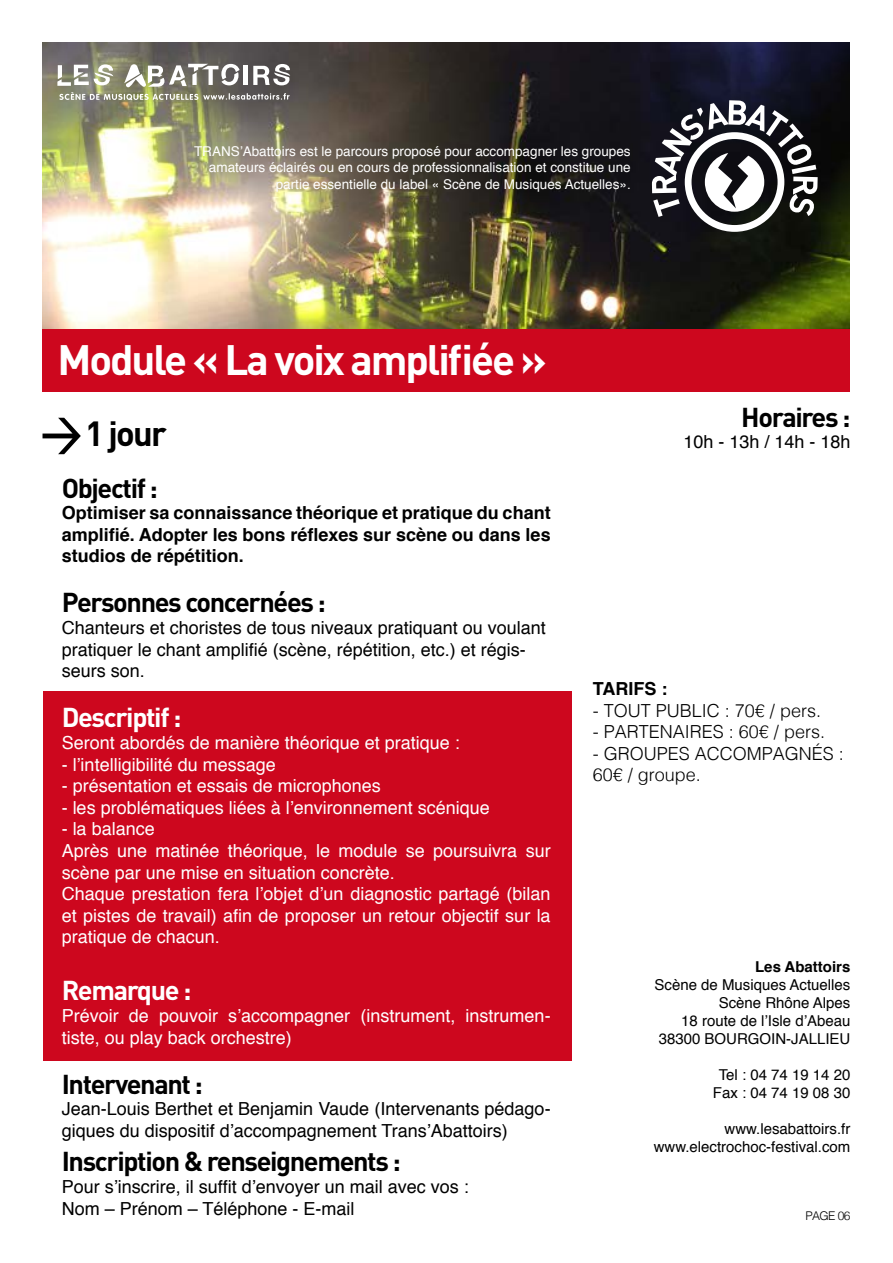
<style>
.page{position:relative;width:893px;height:1263px;background:#fff}
.page>*{position:absolute;margin:0;border:0;box-sizing:border-box;transform-origin:0 0}
.t1{font:700 42px "DIN";letter-spacing:-.05em;color:#fff}
.t2{font:700 34.5px "DIN";color:#000}
.t3{font:700 27px "DIN";letter-spacing:-.05em;color:#000}
.t4{font:700 27px "DIN";letter-spacing:-.05em;color:#fff}
.t5{font:18px/21.6px "Helvetica";color:#fff}
.t6{font:18px/21.6px "Helvetica";color:#000}
.t7{font:700 18px/21.6px "Helvetica";color:#000;text-align:justify}
.t8{font:300 18px/21.6px "Helvetica";color:#000}
.t9{font:15px/18px "Helvetica";color:#000;text-align:right}
.t10{font:700 15px "Helvetica";color:#000}
.t11{font:13.5px/16.2px "Helvetica";color:#fff;text-align:right}
.t12{font:300 12px "Helvetica";letter-spacing:-.05em;color:#000}
</style>
<div class="page">
<div style="left:43px;top:692px;width:528px;height:369px;background:#cd071e"></div>
<img style="left:43px;top:43px;width:806px;height:287px">
<div style="left:43px;top:330px;width:807px;height:62px;background:#cd071e"></div>
<svg style="left:57px;top:64px;width:233px;height:36px"></svg>
<svg style="left:43px;top:418px;width:38px;height:36px"></svg>
<svg style="left:652px;top:100px;width:166px;height:132px"></svg>
<p class="t11" style="left:194px;top:144px;width:438px">TRANS’Abattoirs est le parcours proposé pour accompagner les groupes amateurs éclairés ou en cours de professionnalisation et constitue une partie essentielle du label « Scène de Musiques Actuelles».</p>
<h1 class="t1" style="left:57px;top:332px;width:491px">Module « La voix amplifiée »</h1>
<h2 class="t2" style="left:85px;top:410px;width:83px">1 jour</h2>
<h3 class="t3" style="left:62px;top:470px;width:98px">Objectif :</h3>
<p class="t7" style="left:62px;top:502px;width:490px">Optimiser sa connaissance théorique et pratique du chant amplifié. Adopter les bons réflexes sur scène ou dans les studios de répétition.</p>
<h3 class="t3" style="left:62px;top:585px;width:266px">Personnes concernées :</h3>
<p class="t6" style="left:62px;top:617px;width:486px">Chanteurs et choristes de tous niveaux pratiquant ou voulant pratiquer le chant amplifié (scène, répétition, etc.) et régis&shy;seurs son.</p>
<h3 class="t4" style="left:62px;top:700px;width:121px">Descriptif :</h3>
<p class="t5" style="left:62px;top:732px;width:400px">Seront abordés de manière théorique et pratique :</p>
<p class="t5" style="left:62px;top:754px;width:216px">- l’intelligibilité du message</p>
<p class="t5" style="left:62px;top:776px;width:321px">- présentation et essais de microphones</p>
<p class="t5" style="left:62px;top:797px;width:430px">- les problématiques liées à l’environnement scénique</p>
<p class="t5" style="left:62px;top:819px;width:490px">- la balance<br>Après une matinée théorique, le module se poursuivra sur scène par une mise en situation concrète.<br>Chaque prestation fera l’objet d’un diagnostic partagé (bilan et pistes de travail) afin de proposer un retour objectif sur la pratique de chacun.</p>
<h3 class="t4" style="left:62px;top:973px;width:131px">Remarque :</h3>
<p class="t5" style="left:62px;top:1005px;width:490px">Prévoir de pouvoir s’accompagner (instrument, instrumen&shy;tiste, ou play back orchestre)</p>
<h3 class="t3" style="left:62px;top:1066px;width:143px">Intervenant :</h3>
<p class="t6" style="left:62px;top:1099px;width:490px">Jean-Louis Berthet et Benjamin Vaude (Intervenants pédago&shy;giques du dispositif d’accompagnement Trans’Abattoirs)</p>
<h3 class="t3" style="left:62px;top:1144px;width:341px">Inscription &amp; renseignements :</h3>
<p class="t6" style="left:62px;top:1176px;width:409px">Pour s’inscrire, il suffit d’envoyer un mail avec vos :<br>Nom – Prénom – Téléphone - E-mail</p>
<h3 class="t3" style="left:741px;top:399px;width:111px">Horaires :</h3>
<p class="t6" style="left:683px;top:432px;width:169px">10h - 13h / 14h - 18h</p>
<p class="t7" style="left:593px;top:678px;width:76px">TARIFS :</p>
<p class="t8" style="left:593px;top:698px;width:230px">- TOUT PUBLIC : 70€ / pers.</p>
<p class="t8" style="left:593px;top:720px;width:234px">- PARTENAIRES : 60€ / pers.</p>
<p class="t8" style="left:593px;top:741px;width:253px">- GROUPES ACCOMPAGNÉS :<br>60€ / groupe.</p>
<p class="t10" style="left:755px;top:955px;width:97px">Les Abattoirs</p>
<p class="t9" style="left:654px;top:976px;width:197px">Scène de Musiques Actuelles<br>Scène Rhône Alpes<br>18 route de l’Isle d’Abeau<br>38300 BOURGOIN-JALLIEU</p>
<p class="t9" style="left:713px;top:1066px;width:139px;text-align:center">Tel : 04 74 19 14 20<br>Fax : 04 74 19 08 30</p>
<p class="t9" style="left:654px;top:1120px;width:198px">www.lesabattoirs.fr www.electrochoc-festival.com</p>
<p class="t12" style="left:805px;top:1206px;width:47px">PAGE 06</p>
</div>
